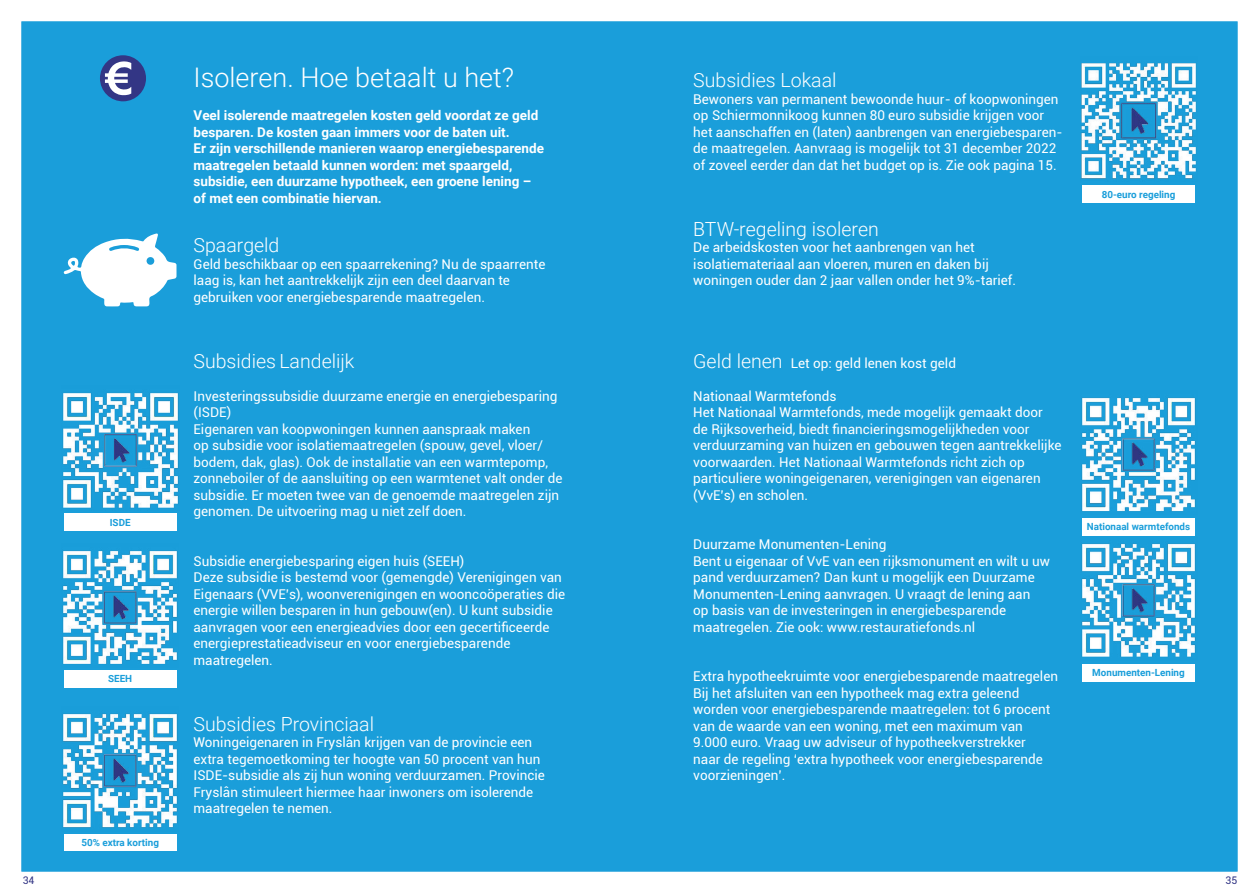
<style>
.page{position:relative;width:1259px;height:893px;background:#fff}
.page>*{position:absolute;margin:0;border:0;box-sizing:border-box;transform-origin:0 0}
.t1{font:300 27px "Roboto";color:#fff}
.t2{font:300 19.5px "Roboto";color:#fff}
.t3{font:13.5px/16.5px "Roboto";color:#fff}
.t4{font:700 13.5px/16.5px "Roboto";color:#fff}
.t5{font:10.5px "Roboto";color:#333685}
.t6{font:700 9.9px "Roboto";color:#1a9eda}
.s1{font-weight:300;font-size:19.5px}
</style>
<div class="page">
<div style="left:21px;top:21px;width:1217px;height:851px;background:#1a9eda"></div>
<img style="left:61px;top:386px;width:119px;height:125px">
<img style="left:61px;top:543px;width:117px;height:125px">
<img style="left:61px;top:707px;width:117px;height:124px">
<div style="left:64px;top:514px;width:112px;height:17px;background:#fff"></div>
<div style="left:64px;top:670px;width:112px;height:17px;background:#fff"></div>
<div style="left:64px;top:834px;width:112px;height:16px;background:#fff"></div>
<p class="t6" style="left:110px;top:515px;width:22px">ISDE</p>
<p class="t6" style="left:108px;top:672px;width:26px">SEEH</p>
<p class="t6" style="left:81px;top:835px;width:79px">50% extra korting</p>
<h1 class="t1" style="left:193px;top:58px;width:322px">Isoleren. Hoe betaalt u het?</h1>
<p class="t4" style="left:193px;top:106px;width:352px">Veel isolerende maatregelen kosten geld voordat ze geld besparen. De kosten gaan immers voor de baten uit.<br>Er zijn verschillende manieren waarop energiebesparende maatregelen betaald kunnen worden: met spaargeld, subsidie, een duurzame hypotheek, een groene lening – of met een combinatie hiervan.</p>
<h2 class="t2" style="left:193px;top:231px;width:87px">Spaargeld</h2>
<p class="t3" style="left:193px;top:255px;width:353px">Geld beschikbaar op een spaarrekening? Nu de spaarrente laag is, kan het aantrekkelijk zijn een deel daarvan te gebruiken voor energiebesparende maatregelen.</p>
<h2 class="t2" style="left:193px;top:347px;width:162px">Subsidies Landelijk</h2>
<p class="t3" style="left:193px;top:387px;width:370px">Investeringssubsidie duurzame energie en energiebesparing (ISDE)<br>Eigenaren van koopwoningen kunnen aanspraak maken<br>op subsidie voor isolatiemaatregelen (spouw, gevel, vloer/ bodem, dak, glas). Ook de installatie van een warmtepomp, zonneboiler of de aansluiting op een warmtenet valt onder de subsidie. Er moeten twee van de genoemde maatregelen zijn genomen. De uitvoering mag u niet zelf doen.</p>
<p class="t3" style="left:193px;top:552px;width:373px">Subsidie energiebesparing eigen huis (SEEH)<br>Deze subsidie is bestemd voor (gemengde) Verenigingen van Eigenaars (VVE’s), woonverenigingen en wooncoöperaties die energie willen besparen in hun gebouw(en). U kunt subsidie aanvragen voor een energieadvies door een gecertificeerde energieprestatieadviseur en voor energiebesparende maatregelen.</p>
<h2 class="t2" style="left:193px;top:710px;width:182px">Subsidies Provinciaal</h2>
<p class="t3" style="left:193px;top:733px;width:353px">Woningeigenaren in Fryslân krijgen van de provincie een extra tegemoetkoming ter hoogte van 50 procent van hun ISDE-subsidie als zij hun woning verduurzamen. Provincie Fryslân stimuleert hiermee haar inwoners om isolerende maatregelen te nemen.</p>
<h2 class="t2" style="left:693px;top:66px;width:145px">Subsidies Lokaal</h2>
<p class="t3" style="left:693px;top:90px;width:371px">Bewoners van permanent bewoonde huur- of koopwoningen op Schiermonnikoog kunnen 80 euro subsidie krijgen voor het aanschaffen en (laten) aanbrengen van energiebesparen&shy;de maatregelen. Aanvraag is mogelijk tot 31 december 2022 of zoveel eerder dan dat het budget op is. Zie ook pagina 15.</p>
<h2 class="t2" style="left:693px;top:215px;width:187px">BTW-regeling isoleren</h2>
<p class="t3" style="left:693px;top:238px;width:324px">De arbeidskosten voor het aanbrengen van het isolatiemateriaal aan vloeren, muren en daken bij woningen ouder dan 2 jaar vallen onder het 9%-tarief.</p>
<p class="t3" style="left:693px;top:354px;width:264px"><span class="s1">Geld lenen</span> Let op: geld lenen kost geld</p>
<p class="t3" style="left:693px;top:387px;width:370px">Nationaal Warmtefonds<br>Het Nationaal Warmtefonds, mede mogelijk gemaakt door<br>de Rijksoverheid, biedt financieringsmogelijkheden voor verduurzaming van huizen en gebouwen tegen aantrekkelijke voorwaarden. Het Nationaal Warmtefonds richt zich op particuliere woningeigenaren, verenigingen van eigenaren (VvE’s) en scholen.</p>
<p class="t3" style="left:693px;top:535px;width:358px">Duurzame Monumenten-Lening<br>Bent u eigenaar of VvE van een rijksmonument en wilt u uw pand verduurzamen? Dan kunt u mogelijk een Duurzame Monumenten-Lening aanvragen. U vraagt de lening aan<br>op basis van de investeringen in energiebesparende maatregelen. Zie ook: www.restauratiefonds.nl</p>
<p class="t3" style="left:693px;top:667px;width:366px">Extra hypotheekruimte voor energiebesparende maatregelen Bij het afsluiten van een hypotheek mag extra geleend worden voor energiebesparende maatregelen: tot 6 procent van de waarde van een woning, met een maximum van 9.000 euro. Vraag uw adviseur of hypotheekverstrekker<br>naar de regeling ‘extra hypotheek voor energiebesparende voorzieningen’.</p>
<p class="t6" style="left:1101px;top:187px;width:75px">80-euro regeling</p>
<p class="t6" style="left:1087px;top:520px;width:105px">Nationaal warmtefonds</p>
<p class="t6" style="left:1092px;top:666px;width:94px">Monumenten-Lening</p>
<p class="t5" style="left:23px;top:873px;width:13px">34</p>
<p class="t5" style="left:1225px;top:873px;width:13px">35</p>
</div>
